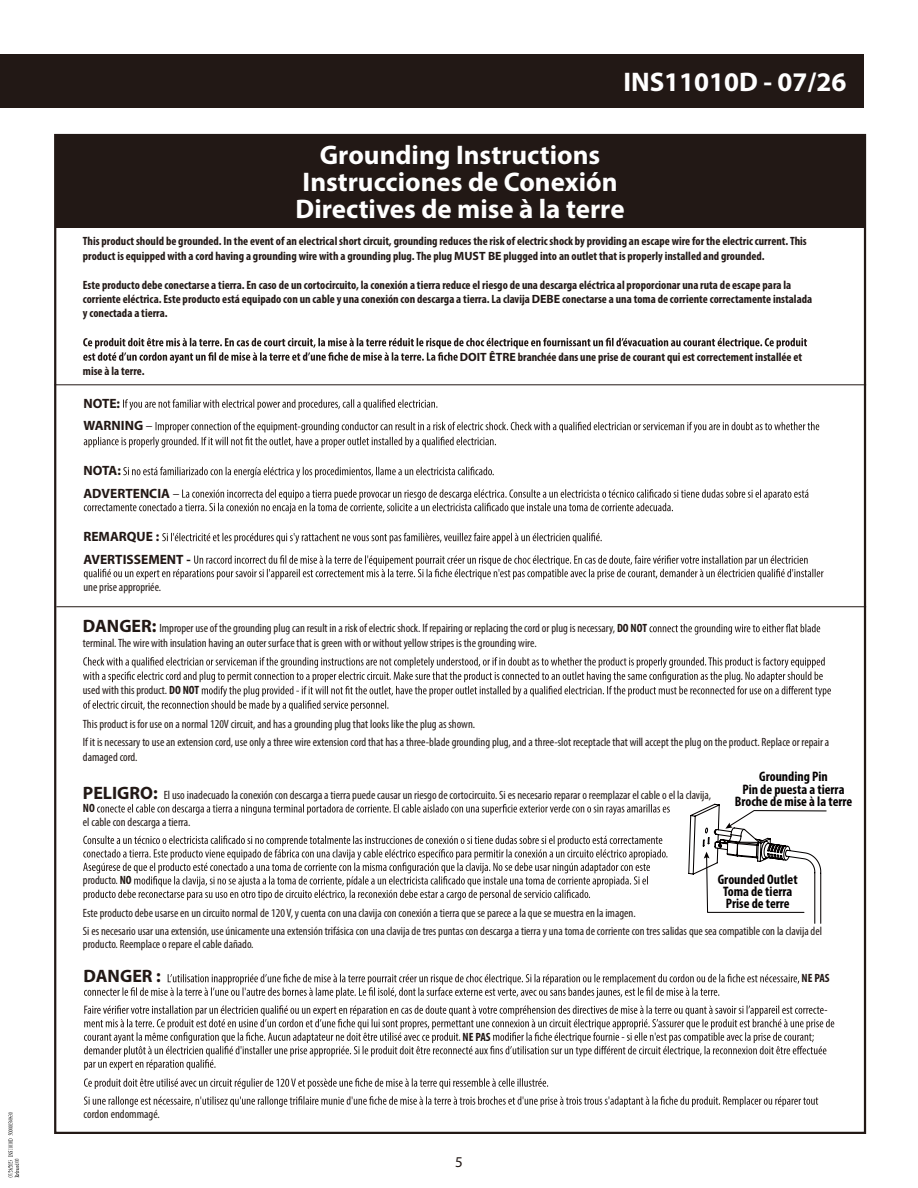
<style>
.page{position:relative;width:918px;height:1188px;background:#fff}
.page>*{position:absolute;margin:0;border:0;box-sizing:border-box;transform-origin:0 0}
.t1{font:700 27px/27px "Myriad Pro";color:#fff;text-align:center}
.t2{font:700 18px "Myriad Pro";color:#221815}
.t3{font:15px "Myriad Pro";color:#221815}
.t4{font:700 condensed 13.8px/12.1px "Myriad Pro";color:#040000;text-align:center}
.t5{font:700 13.5px/22.5px "Myriad Pro";color:#221815}
.t6{font:condensed 12px/14.4px "Myriad Pro";color:#221815}
.t7{font:700 condensed 12px/14.4px "Myriad Pro";color:#221815}
.s1{font-stretch:normal}
.s2{font-weight:400;font-stretch:condensed}
.s3{font-weight:700;font-stretch:normal;font-size:18px}
.s4{font-weight:700}
</style>
<div class="page">
<div style="left:0;top:54px;width:864px;height:54px;background:#221815"></div>
<div style="left:55px;top:135px;width:811px;height:92px;background:#221815"></div>
<svg style="left:83px;top:338px;width:724px;height:25px"></svg>
<svg style="left:649px;top:624px;width:171px;height:11px"></svg>
<svg style="left:83px;top:657px;width:748px;height:54px"></svg>
<svg style="left:97px;top:804px;width:573px;height:11px"></svg>
<svg style="left:83px;top:836px;width:584px;height:64px"></svg>
<svg style="left:84px;top:974px;width:715px;height:24px"></svg>
<svg style="left:84px;top:1005px;width:750px;height:65px"></svg>
<svg style="left:84px;top:1078px;width:464px;height:11px"></svg>
<svg style="left:84px;top:1096px;width:734px;height:11px"></svg>
<svg style="left:123px;top:399px;width:314px;height:11px"></svg>
<svg style="left:84px;top:422px;width:735px;height:26px"></svg>
<svg style="left:123px;top:467px;width:371px;height:11px"></svg>
<svg style="left:84px;top:489px;width:724px;height:25px"></svg>
<svg style="left:162px;top:533px;width:440px;height:11px"></svg>
<svg style="left:84px;top:555px;width:740px;height:24px"></svg>
<hr style="left:54px;top:384px;width:812px;height:1px;background:#221815">
<hr style="left:56px;top:606px;width:810px;height:1px;background:#221815">
<svg style="left:688px;top:803px;width:139px;height:121px"></svg>
<svg style="left:8px;top:1112px;width:11px;height:65px"></svg>
<h1 class="t1" style="left:623px;top:68px;width:225px">INS11010D - 07/26</h1>
<h1 class="t1" style="left:295px;top:141px;width:331px">Grounding Instructions<br>Instrucciones de Conexión<br>Directives de mise à la terre</h1>
<p class="t7" style="left:83px;top:234px;width:725px">This product should be grounded. In the event of an electrical short circuit, grounding reduces the risk of electric shock by providing an escape wire for the electric current. This product is equipped with a cord having a grounding wire with a grounding plug. The plug <span class="s1">MUST BE</span> plugged into an outlet that is properly installed and grounded.</p>
<p class="t7" style="left:83px;top:277px;width:731px">Este producto debe conectarse a tierra. En caso de un cortocircuito, la conexión a tierra reduce el riesgo de una descarga eléctrica al proporcionar una ruta de escape para la corriente eléctrica. Este producto está equipado con un cable y una conexión con descarga a tierra. La clavija <span class="s1">DEBE</span> conectarse a una toma de corriente correctamente instalada y conectada a tierra.</p>
<p class="t7" style="left:460px;top:349px;width:344px"><span class="s1">DOIT ÊTRE</span> branchée dans une prise de courant qui est correctement installée et</p>
<p class="t7" style="left:83px;top:364px;width:63px">mise à la terre.</p>
<p class="t5" style="left:83px;top:391px;width:71px">NOTE:<br>WARNING <span class="s2">–</span></p>
<p class="t5" style="left:83px;top:459px;width:98px">NOTA:<br>ADVERTENCIA <span class="s2">–</span></p>
<p class="t5" style="left:83px;top:525px;width:109px">REMARQUE :<br>AVERTISSEMENT -</p>
<p class="t6" style="left:83px;top:579px;width:79px">une prise appropriée.</p>
<p class="t6" style="left:83px;top:621px;width:566px"><span class="s3">DANGER:</span> Improper use of the grounding plug can result in a risk of electric shock. If repairing or replacing the cord or plug is necessary, <span class="s4">DO NOT </span>terminal. The wire with insulation having an outer surface that is green with or without yellow stripes is the grounding wire.</p>
<p class="t6" style="left:83px;top:683px;width:118px">used with this product. <span class="s4">DO NOT</span></p>
<p class="t6" style="left:83px;top:714px;width:748px;line-height:18.9px">This product is for use on a normal 120V circuit, and has a grounding plug that looks like the plug as shown.<br>If it is necessary to use an extension cord, use only a three wire extension cord that has a three-blade grounding plug, and a three-slot receptacle that will accept the plug on the product. Replace or repair a</p>
<p class="t6" style="left:83px;top:750px;width:56px">damaged cord.</p>
<p class="t6" style="left:83px;top:788px;width:630px;line-height:13.5px"><span class="s3">PELIGRO:</span> El uso inadecuado la conexión con descarga a tierra puede causar un riesgo de cortocircuito. Si es necesario reparar o reemplazar el cable o el la clavija,<br><span class="s4">NO</span></p>
<p class="t6" style="left:83px;top:815px;width:109px">el cable con descarga a tierra.</p>
<p class="t4" style="left:735px;top:770px;width:119px">Grounding Pin<br>Pin de puesta a tierra<br>Broche de mise à la terre</p>
<p class="t4" style="left:718px;top:873px;width:81px">Grounded Outlet<br>Toma de tierra<br>Prise de terre</p>
<p class="t6" style="left:83px;top:873px;width:50px">producto. <span class="s4">NO</span></p>
<p class="t6" style="left:83px;top:904px;width:741px;line-height:18px">Este producto debe usarse en un circuito normal de 120 V, y cuenta con una clavija con conexión a tierra que se parece a la que se muestra en la imagen.<br>Si es necesario usar una extensión, use únicamente una extensión trifásica con una clavija de tres puntas con descarga a tierra y una toma de corriente con tres salidas que sea compatible con la clavija del</p>
<p class="t6" style="left:83px;top:937px;width:172px">producto. Reemplace o repare el cable dañado.</p>
<h2 class="t2" style="left:84px;top:964px;width:79px">DANGER :</h2>
<p class="t7" style="left:802px;top:971px;width:30px">NE PAS</p>
<p class="t6" style="left:84px;top:1107px;width:78px">cordon endommagé.</p>
<p class="t7" style="left:463px;top:1029px;width:30px">NE PAS</p>
<p class="t3" style="left:455px;top:1152px;width:9px">5</p>
</div>
